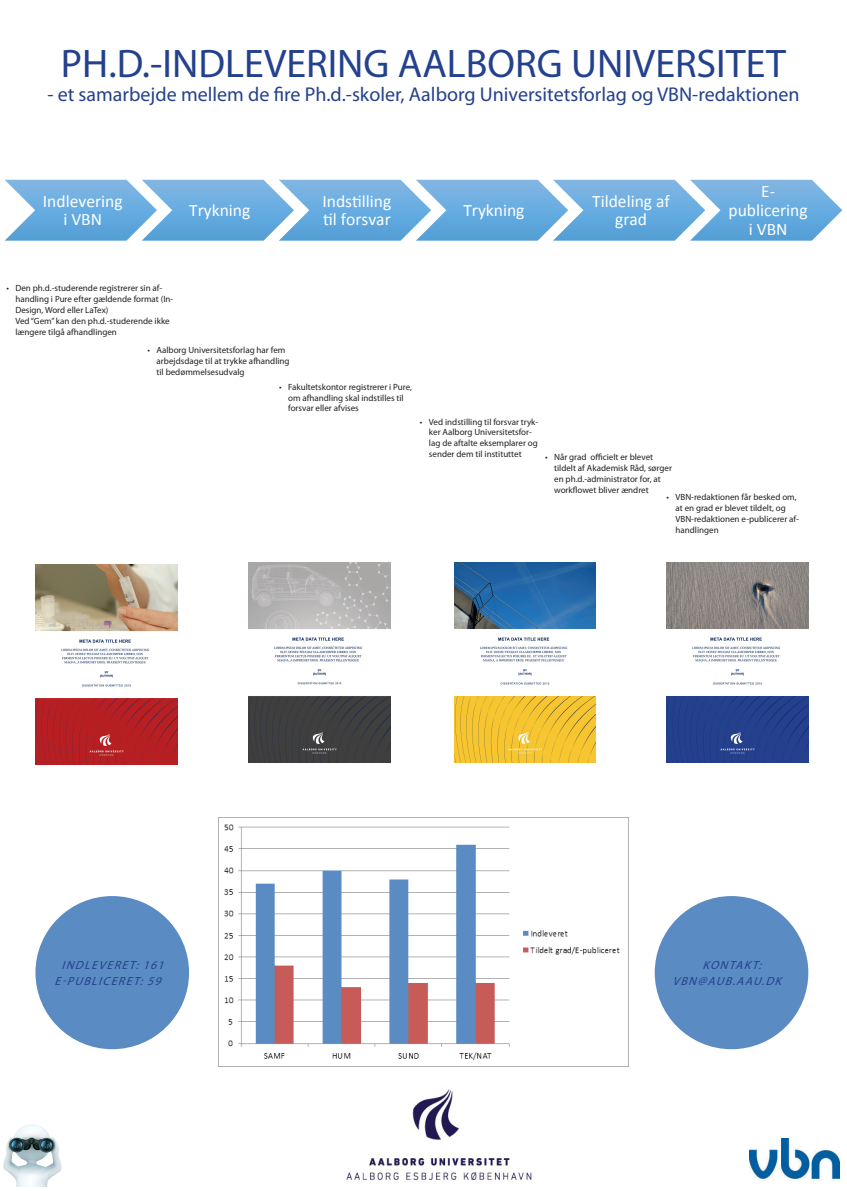
<style>
.page{position:relative;width:847px;height:1191px;background:#fff}
.page>*{position:absolute;margin:0;border:0;box-sizing:border-box;transform-origin:0 0}
.t1{font:40px "Myriad Pro";color:#24418d}
.t2{font:20px "Myriad Pro";color:#24418d}
.t3{font:17.5px/18.5px "Calibri";color:#fff;text-align:center}
.t4{font:italic 11.8px/15.2px "Myriad Pro";color:#25418d}
.t5{font:9px/10.8px "Myriad Pro";color:#231f20}
</style>
<div class="page">
<svg style="left:5px;top:180px;width:836px;height:61px;background:#7cb6e2"></svg>
<div style="left:654px;top:896px;width:154px;height:153px;background:#5a8bc3;border-radius:50%"></div>
<div style="left:35px;top:896px;width:154px;height:153px;background:#5a8bc3;border-radius:50%"></div>
<img style="left:219px;top:817px;width:409px;height:243px">
<img style="left:346px;top:1089px;width:186px;height:92px">
<img style="left:749px;top:1138px;width:89px;height:44px">
<img style="left:3px;top:1124px;width:59px;height:62px">
<img style="left:248px;top:562px;width:142px;height:200px">
<img style="left:35px;top:564px;width:142px;height:200px">
<img style="left:454px;top:562px;width:141px;height:200px">
<img style="left:666px;top:562px;width:142px;height:200px">
<h1 class="t1" style="left:61px;top:39px;width:726px">PH.D.-INDLEVERING AALBORG UNIVERSITET</h1>
<h2 class="t2" style="left:47px;top:82px;width:753px">- et samarbejde mellem de fire Ph.d.-skoler, Aalborg Universitetsforlag og VBN-redaktionen</h2>
<h3 class="t3" style="left:43px;top:192px;width:81px">Indlevering i VBN</h3>
<h3 class="t3" style="left:189px;top:201px;width:63px">Trykning</h3>
<h3 class="t3" style="left:322px;top:192px;width:70px;text-align:left">Inds2lling<br>2l forsvar</h3>
<h3 class="t3" style="left:463px;top:201px;width:63px">Trykning</h3>
<h3 class="t3" style="left:592px;top:192px;width:79px">Tildeling af grad</h3>
<h3 class="t3" style="left:728px;top:182px;width:81px;line-height:18.8px">E--‐ publicering i VBN</h3>
<p class="t5" style="left:15px;top:283px;width:159px;text-indent:-9px">• Den ph.d.-studerende registrerer sin af&shy;handling i Pure efter gældende format (In-Design, Word eller LaTex)<br>Ved “Gem” kan den ph.d.-studerende ikke længere tilgå afhandlingen</p>
<p class="t5" style="left:156px;top:345px;width:134px;text-indent:-9px">• Aalborg Universitetsforlag har fem arbejdsdage til at trykke afhandling til bedømmelsesudvalg</p>
<p class="t5" style="left:288px;top:381px;width:125px;text-indent:-9px">• Fakultetskontor registrerer i Pure, om afhandling skal indstilles til forsvar eller afvises</p>
<p class="t5" style="left:428px;top:416px;width:111px;text-indent:-9px">• Ved indstilling til forsvar tryk&shy;ker Aalborg Universitetsfor&shy;lag de aftalte eksemplarer og sender dem til instituttet</p>
<p class="t5" style="left:554px;top:452px;width:119px;text-indent:-9px">• Når grad officielt er blevet tildelt af Akademisk Råd, sørger en ph.d.-administrator for, at workflowet bliver ændret</p>
<p class="t5" style="left:675px;top:491px;width:125px;text-indent:-9px">• VBN-redaktionen får besked om, at en grad er blevet tildelt, og<br>VBN-redaktionen e-publicerer af&shy;handlingen</p>
<h3 class="t4" style="left:54px;top:957px;width:115px;text-align:center">INDLEVERET:161<br>E-PUBLICERET:59</h3>
<h3 class="t4" style="left:672px;top:957px;width:115px;text-indent:30px">KONTAKT:<br>VBN@AUB.AAU.DK</h3>
</div>
